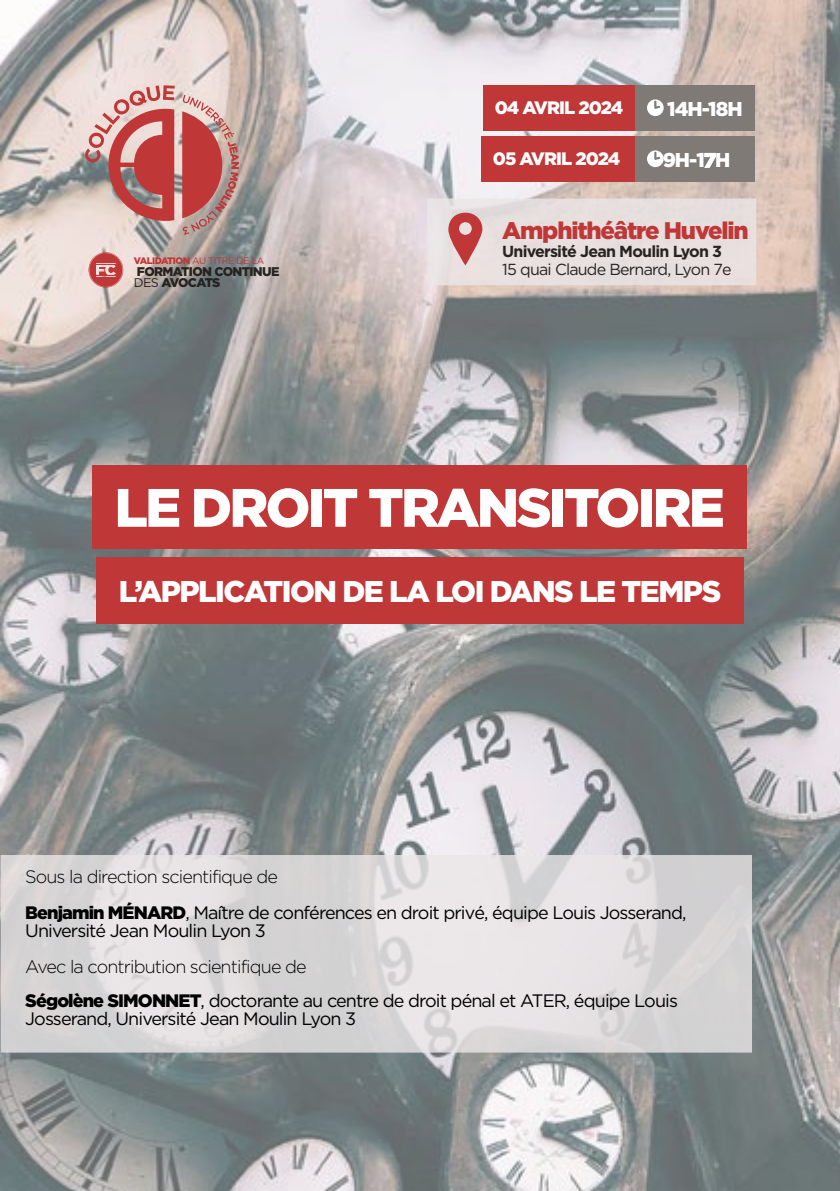
<style>
.page{position:relative;width:840px;height:1191px;background:#fff}
.page>*{position:absolute;margin:0;border:0;box-sizing:border-box;transform-origin:0 0}
.t1{font:900 54px "Gotham";letter-spacing:-.05em;color:#fff}
.t2{font:900 30px "Gotham";letter-spacing:-.05em;color:#fff}
.t3{font:900 24px "Gotham";letter-spacing:-.05em;color:#c03737}
.t4{font:900 20px "Gotham";letter-spacing:-.05em;color:#fff}
.t5{font:18px/36px "Gotham";letter-spacing:-.05em;color:#000}
.t6{font:900 18px "Gotham";letter-spacing:-.05em;color:#fff}
.t7{font:16px "Gotham";letter-spacing:-.05em;color:#262320}
.t8{font:700 16px "Gotham";letter-spacing:-.05em;color:#262320}
.t9{font:900 12.6px/11px "Gotham";letter-spacing:-.05em;color:#262320}
.t10{font:9.4px "Gotham";letter-spacing:-.05em;color:#c03737}
.s1{font-weight:900}
.s2{font-weight:400}
.s3{font-weight:300}
</style>
<div class="page">
<img style="left:0;top:0;width:839px;height:1191px">
<div style="left:427px;top:198px;width:328px;height:87px;background:#e7e0de;border:2px solid #ebe7e8"></div>
<svg style="left:1px;top:855px;width:750px;height:197px;background:#dddadb"></svg>
<div style="left:92px;top:465px;width:654px;height:84px;background:#c03737"></div>
<div style="left:96px;top:557px;width:647px;height:67px;background:#c03737"></div>
<svg style="left:85px;top:85px;width:89px;height:136px;background:#ca8886"></svg>
<svg style="left:182px;top:95px;width:57px;height:140px;background:#bf7874"></svg>
<svg style="left:88px;top:252px;width:35px;height:35px"></svg>
<div style="left:483px;top:85px;width:153px;height:45px;background:#c03737"></div>
<div style="left:481px;top:136px;width:153px;height:45px;background:#c03737"></div>
<div style="left:635px;top:85px;width:119px;height:45px;background:#807a77"></div>
<svg style="left:647px;top:99px;width:16px;height:17px"></svg>
<div style="left:635px;top:136px;width:119px;height:45px;background:#807a77"></div>
<svg style="left:647px;top:150px;width:16px;height:17px"></svg>
<svg style="left:448px;top:213px;width:34px;height:52px"></svg>
<p class="t10" style="left:134px;top:255px;width:132px"><span class="s1">VALIDATION</span> AU TITRE DE LA</p>
<p class="t9" style="left:134px;top:266px;width:147px">FORMATION CONTINUE<br><span class="s2">DES</span> AVOCATS</p>
<p class="t6" style="left:494px;top:98px;width:130px">04 AVRIL 2024</p>
<p class="t6" style="left:492px;top:149px;width:129px">05 AVRIL 2024</p>
<p class="t4" style="left:667px;top:97px;width:77px">14H-18H</p>
<p class="t4" style="left:662px;top:149px;width:69px">9H-17H</p>
<h3 class="t3" style="left:502px;top:216px;width:248px">Amphithéâtre Huvelin</h3>
<p class="t8" style="left:502px;top:242px;width:221px">Université Jean Moulin Lyon 3</p>
<p class="t7" style="left:502px;top:260px;width:231px">15 quai Claude Bernard, Lyon 7e</p>
<h1 class="t1" style="left:114px;top:476px;width:611px">LE DROIT TRANSITOIRE</h1>
<h2 class="t2" style="left:119px;top:573px;width:603px">L’APPLICATION DE LA LOI DANS LE TEMPS</h2>
<p class="t5" style="left:25px;top:858px;width:662px"><span class="s3">Sous la direction scientifique de<br></span><span class="s1">Benjamin MÉNARD</span>, Maître de conférences en droit privé, équipe Louis Josserand,</p>
<p class="t5" style="left:25px;top:912px;width:242px">Université Jean Moulin Lyon 3</p>
<p class="t5" style="left:25px;top:949px;width:654px;line-height:34px"><span class="s3">Avec la contribution scientifique de<br></span><span class="s1">Ségolène SIMONNET</span>, doctorante au centre de droit pénal et ATER, équipe Louis</p>
<p class="t5" style="left:25px;top:1000px;width:332px">Josserand, Université Jean Moulin Lyon 3</p>
</div>
